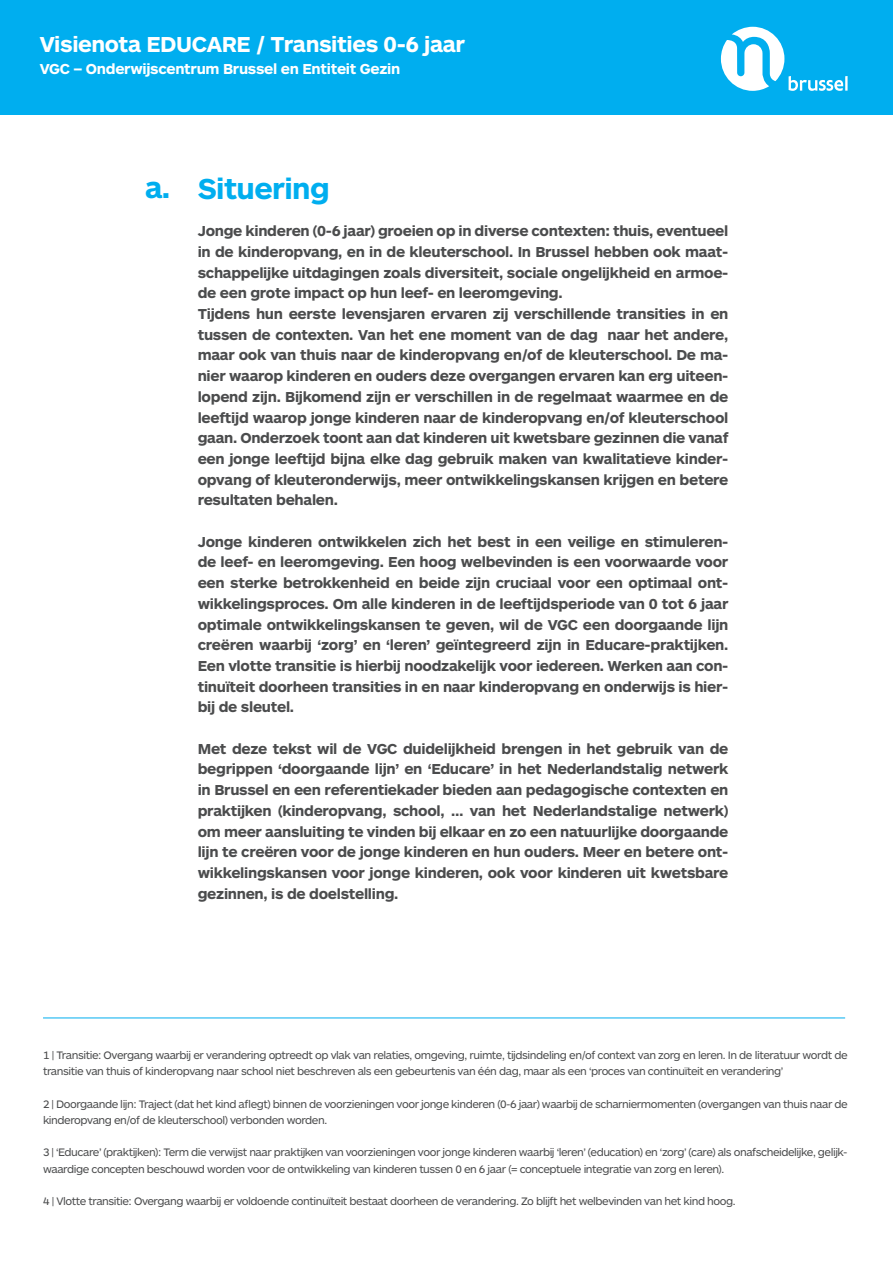
<style>
.page{position:relative;width:893px;height:1263px;background:#fff}
.page>*{position:absolute;margin:0;border:0;box-sizing:border-box;transform-origin:0 0}
.subtitels{font:700 30px "ARS Maquette";letter-spacing:-.02em;color:#00aeef}
.subtitels-2{font:700 22.5px "ARS Maquette";letter-spacing:-.02em;color:#fff}
.subtitels-3{font:700 15px/20.7px "ARS Maquette";letter-spacing:-.02em;color:#4b4c4d;text-align:justify}
.subtitels-4{font:700 15px "ARS Maquette";letter-spacing:-.02em;color:#fff}
.subtitels-5{font:11.25px/16.2px "ARS Maquette";letter-spacing:-.04em;color:#4b4c4d}
</style>
<div class="page">
<hr style="left:43px;top:1017px;width:802px;height:1px;background:#00aeef">
<div style="left:0;top:0;width:893px;height:115px;background:#00aeef"></div>
<svg style="left:721px;top:27px;width:126px;height:64px"></svg>
<p class="subtitels-2" style="left:40px;top:29px;width:427px">Visienota EDUCARE / Transities 0-6 jaar</p>
<p class="subtitels-4" style="left:40px;top:59px;width:362px">VGC – Onderwijscentrum Brussel en Entiteit Gezin</p>
<p class="subtitels" style="left:145px;top:168px;width:27px">a.</p>
<p class="subtitels" style="left:198px;top:169px;width:134px">Situering</p>
<p class="subtitels-3" style="left:198px;top:220px;width:532px">Jonge kinderen (0-6 jaar) groeien op in diverse contexten: thuis, eventueel in de kinderopvang, en in de kleuterschool. In Brussel hebben ook maat&shy;schappelijke uitdagingen zoals diversiteit, sociale ongelijkheid en armoe&shy;de een grote impact op hun leef- en leeromgeving.</p>
<p class="subtitels-3" style="left:198px;top:303px;width:532px">Tijdens hun eerste levensjaren ervaren zij verschillende transities in en tussen de contexten. Van het ene moment van de dag naar het andere, maar ook van thuis naar de kinderopvang en/of de kleuterschool. De ma&shy;nier waarop kinderen en ouders deze overgangen ervaren kan erg uiteen&shy;lopend zijn. Bijkomend zijn er verschillen in de regelmaat waarmee en de leeftijd waarop jonge kinderen naar de kinderopvang en/of kleuterschool gaan. Onderzoek toont aan dat kinderen uit kwetsbare gezinnen die vanaf een jonge leeftijd bijna elke dag gebruik maken van kwalitatieve kinder&shy;opvang of kleuteronderwijs, meer ontwikkelingskansen krijgen en betere resultaten behalen.</p>
<p class="subtitels-3" style="left:198px;top:530px;width:532px">Jonge kinderen ontwikkelen zich het best in een veilige en stimuleren&shy;de leef- en leeromgeving. Een hoog welbevinden is een voorwaarde voor een sterke betrokkenheid en beide zijn cruciaal voor een optimaal ont&shy;wikkelingsproces. Om alle kinderen in de leeftijdsperiode van 0 tot 6 jaar optimale ontwikkelingskansen te geven, wil de VGC een doorgaande lijn creëren waarbij ‘zorg’ en ‘leren’ geïntegreerd zijn in Educare-praktijken.<br>Een vlotte transitie is hierbij noodzakelijk voor iedereen. Werken aan con&shy;tinuïteit doorheen transities in en naar kinderopvang en onderwijs is hier&shy;bij de sleutel.</p>
<p class="subtitels-3" style="left:198px;top:737px;width:532px">Met deze tekst wil de VGC duidelijkheid brengen in het gebruik van de begrippen ‘doorgaande lijn’ en ‘Educare’ in het Nederlandstalig netwerk in Brussel en een referentiekader bieden aan pedagogische contexten en praktijken (kinderopvang, school, … van het Nederlandstalige netwerk) om meer aansluiting te vinden bij elkaar en zo een natuurlijke doorgaande lijn te creëren voor de jonge kinderen en hun ouders. Meer en betere ont&shy;wikkelingskansen voor jonge kinderen, ook voor kinderen uit kwetsbare gezinnen, is de doelstelling.</p>
<p class="subtitels-5" style="left:43px;top:1047px;width:806px">1 | Transitie: Overgang waarbij er verandering optreedt op vlak van relaties, omgeving, ruimte, tijdsindeling en/of context van zorg en leren. In de literatuur wordt de transitie van thuis of kinderopvang naar school niet beschreven als een gebeurtenis van één dag, maar als een ‘proces van continuïteit en verandering’</p>
<p class="subtitels-5" style="left:43px;top:1095px;width:806px">2 | Doorgaande lijn: Traject (dat het kind aflegt) binnen de voorzieningen voor jonge kinderen (0-6 jaar) waarbij de scharniermomenten (overgangen van thuis naar de kinderopvang en/of de kleuterschool) verbonden worden.</p>
<p class="subtitels-5" style="left:43px;top:1144px;width:806px">3 | ‘Educare’ (praktijken): Term die verwijst naar praktijken van voorzieningen voor jonge kinderen waarbij ‘leren’ (education) en ‘zorg’ (care) als onafscheidelijke, gelijk&shy;waardige concepten beschouwd worden voor de ontwikkeling van kinderen tussen 0 en 6 jaar (= conceptuele integratie van zorg en leren).</p>
<p class="subtitels-5" style="left:43px;top:1192px;width:694px">4 | Vlotte transitie: Overgang waarbij er voldoende continuïteit bestaat doorheen de verandering. Zo blijft het welbevinden van het kind hoog.</p>
</div>
